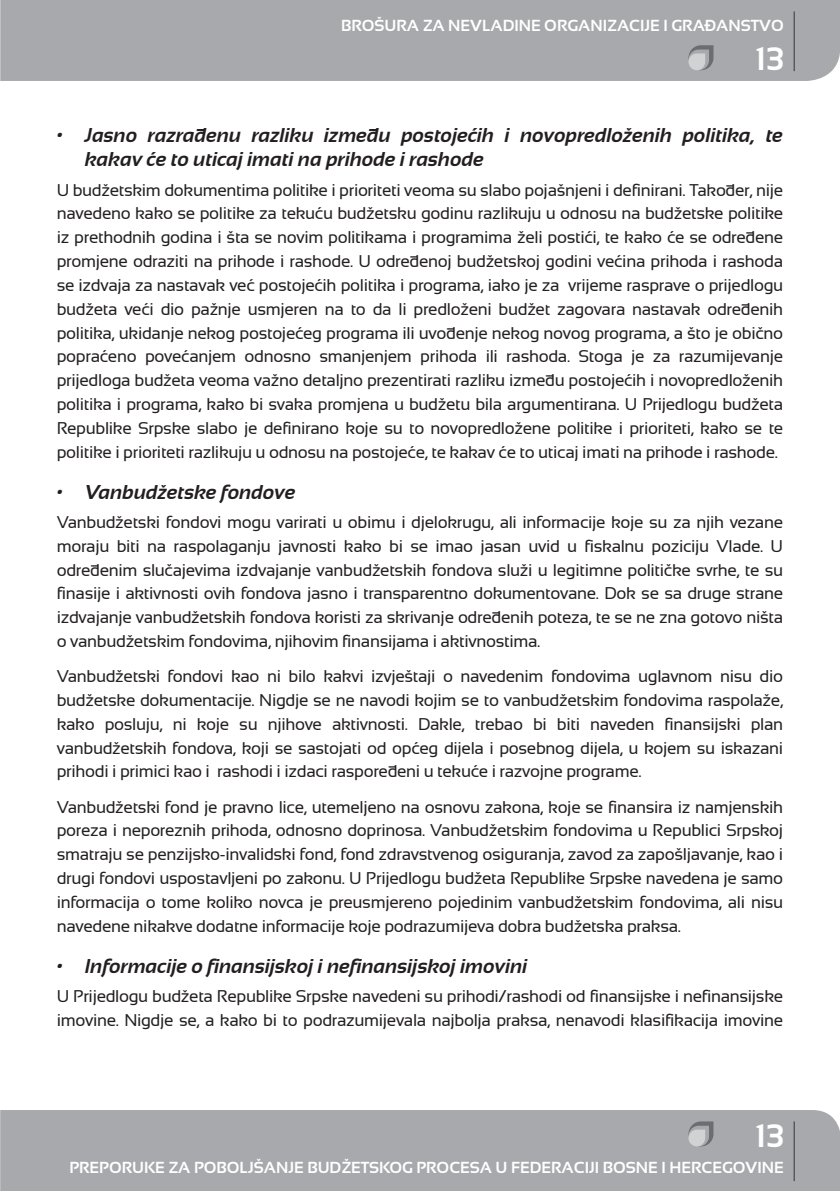
<style>
.page{position:relative;width:840px;height:1191px;background:#fff}
.page>*{position:absolute;margin:0;border:0;box-sizing:border-box;transform-origin:0 0}
.t1{font:700 32.4px "Sansation";color:#fff}
.t2{font:italic 700 20px/24px "Sansation";color:#231f20}
.t3{font:17px/23.8px "Sansation";letter-spacing:-.02em;color:#231f20;text-align:justify}
.t4{font:700 16px "Sansation";color:#fff}
</style>
<div class="page">
<div style="left:0;top:1110px;width:839px;height:81px;background:#a8a9ad"></div>
<div style="left:1px;top:0;width:838px;height:81px;background:#a8a9ad"></div>
<svg style="left:0;top:0;width:1px;height:81px"></svg>
<hr style="left:793px;top:11px;width:1px;height:60px;background:#57585a">
<hr style="left:793px;top:1121px;width:1px;height:60px;background:#57585a">
<svg style="left:688px;top:45px;width:25px;height:25px"></svg>
<svg style="left:688px;top:1121px;width:25px;height:25px"></svg>
<p class="t4" style="left:341px;top:17px;width:444px">BROŠURA ZA NEVLADINE ORGANIZACIJE I GRAĐANSTVO</p>
<h1 class="t1" style="left:754px;top:41px;width:30px">13</h1>
<p class="t2" style="left:85px;top:123px;width:699px;text-indent:-28px">• Jasno razrađenu razliku između postojećih i novopredloženih politika, te kakav će to uticaj imati na prihode i rashode</p>
<p class="t3" style="left:57px;top:178px;width:727px">U budžetskim dokumentima politike i prioriteti veoma su slabo pojašnjeni i definirani. Također, nije navedeno kako se politike za tekuću budžetsku godinu razlikuju u odnosu na budžetske politike iz prethodnih godina i šta se novim politikama i programima želi postići, te kako će se određene promjene odraziti na prihode i rashode. U određenoj budžetskoj godini većina prihoda i rashoda se izdvaja za nastavak već postojećih politika i programa, iako je za vrijeme rasprave o prijedlogu budžeta veći dio pažnje usmjeren na to da li predloženi budžet zagovara nastavak određenih politika, ukidanje nekog postojećeg programa ili uvođenje nekog novog programa, a što je obično popraćeno povećanjem odnosno smanjenjem prihoda ili rashoda. Stoga je za razumijevanje prijedloga budžeta veoma važno detaljno prezentirati razliku između postojećih i novopredloženih politika i programa, kako bi svaka promjena u budžetu bila argumentirana. U Prijedlogu budžeta Republike Srpske slabo je definirano koje su to novopredložene politike i prioriteti, kako se te politike i prioriteti razlikuju u odnosu na postojeće, te kakav će to uticaj imati na prihode i rashode.</p>
<p class="t2" style="left:57px;top:479px;width:240px">• Vanbudžetske fondove</p>
<p class="t3" style="left:57px;top:510px;width:727px">Vanbudžetski fondovi mogu varirati u obimu i djelokrugu, ali informacije koje su za njih vezane moraju biti na raspolaganju javnosti kako bi se imao jasan uvid u fiskalnu poziciju Vlade. U određenim slučajevima izdvajanje vanbudžetskih fondova služi u legitimne političke svrhe, te su finasije i aktivnosti ovih fondova jasno i transparentno dokumentovane. Dok se sa druge strane izdvajanje vanbudžetskih fondova koristi za skrivanje određenih poteza, te se ne zna gotovo ništa o vanbudžetskim fondovima, njihovim finansijama i aktivnostima.</p>
<p class="t3" style="left:57px;top:664px;width:727px">Vanbudžetski fondovi kao ni bilo kakvi izvještaji o navedenim fondovima uglavnom nisu dio budžetske dokumentacije. Nigdje se ne navodi kojim se to vanbudžetskim fondovima raspolaže, kako posluju, ni koje su njihove aktivnosti. Dakle, trebao bi biti naveden finansijski plan vanbudžetskih fondova, koji se sastojati od općeg dijela i posebnog dijela, u kojem su iskazani prihodi i primici kao i rashodi i izdaci raspoređeni u tekuće i razvojne programe.</p>
<p class="t3" style="left:57px;top:795px;width:727px">Vanbudžetski fond je pravno lice, utemeljeno na osnovu zakona, koje se finansira iz namjenskih poreza i neporeznih prihoda, odnosno doprinosa. Vanbudžetskim fondovima u Republici Srpskoj smatraju se penzijsko-invalidski fond, fond zdravstvenog osiguranja, zavod za zapošljavanje, kao i drugi fondovi uspostavljeni po zakonu. U Prijedlogu budžeta Republike Srpske navedena je samo informacija o tome koliko novca je preusmjereno pojedinim vanbudžetskim fondovima, ali nisu navedene nikakve dodatne informacije koje podrazumijeva dobra budžetska praksa.</p>
<p class="t2" style="left:57px;top:953px;width:472px">• Informacije o finansijskoj i nefinansijskoj imovini</p>
<p class="t3" style="left:57px;top:984px;width:727px">U Prijedlogu budžeta Republike Srpske navedeni su prihodi/rashodi od finansijske i nefinansijske imovine. Nigdje se, a kako bi to podrazumijevala najbolja praksa, nenavodi klasifikacija imovine</p>
<h1 class="t1" style="left:754px;top:1117px;width:30px">13</h1>
<p class="t4" style="left:69px;top:1158px;width:715px">PREPORUKE ZA POBOLJŠANJE BUDŽETSKOG PROCESA U FEDERACIJI BOSNE I HERCEGOVINE</p>
</div>
